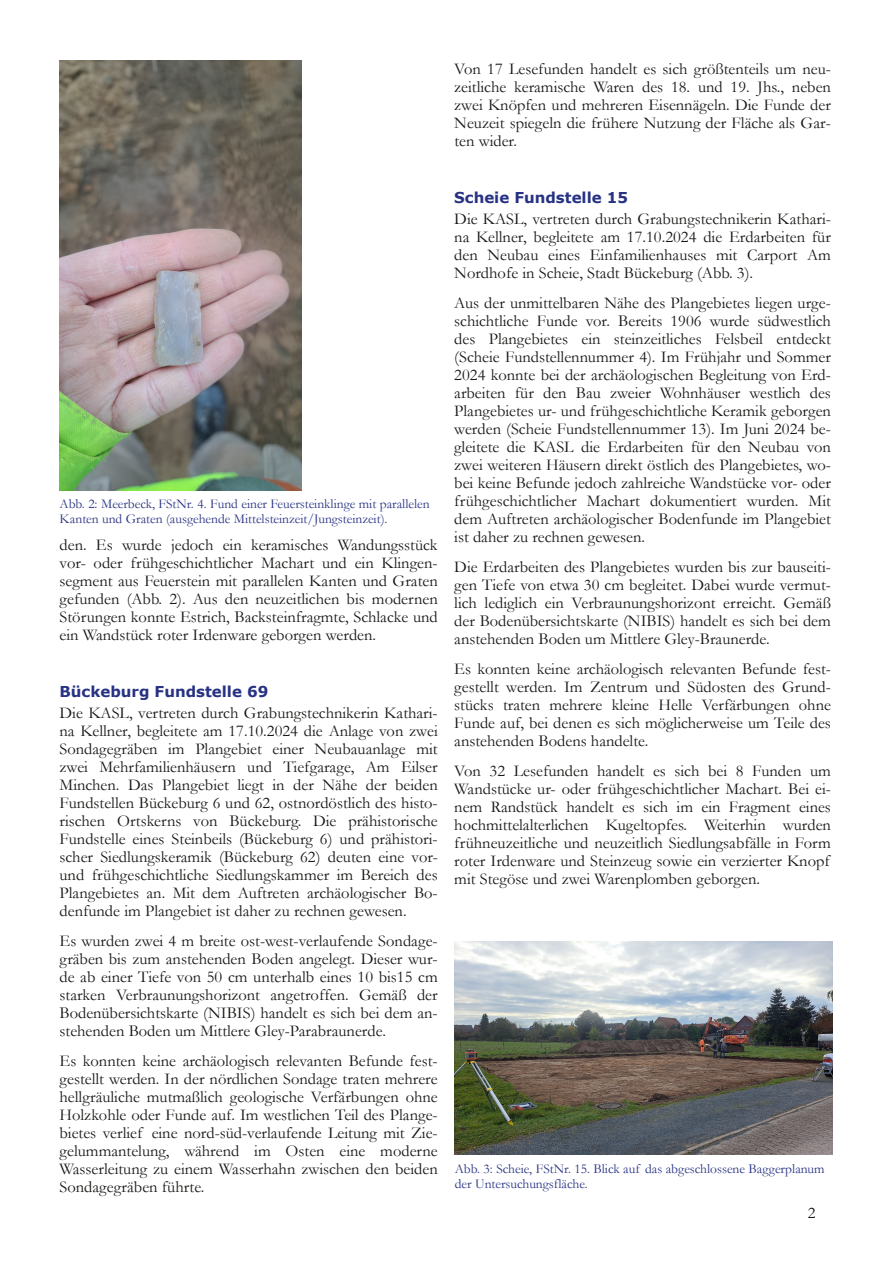
<style>
.page{position:relative;width:893px;height:1263px;background:#fff}
.page>*{position:absolute;margin:0;border:0;box-sizing:border-box;transform-origin:0 0}
.t1{font:16.5px/18px "Garamond";color:#181715;text-align:justify}
.t2{font:700 15px "Verdana";color:#273284}
.t3{font:13.5px/15px "Garamond";color:#273284}
</style>
<div class="page">
<img style="left:455px;top:942px;width:377px;height:213px">
<img style="left:60px;top:60px;width:242px;height:430px">
<p class="t1" style="left:454px;top:60px;width:378px">Von 17 Lesefunden handelt es sich größtenteils um neu&shy;zeitliche keramische Waren des 18. und 19. Jhs., neben zwei Knöpfen und mehreren Eisennägeln. Die Funde der Neuzeit spiegeln die frühere Nutzung der Fläche als Gar&shy;ten wider.</p>
<p class="t3" style="left:60px;top:496px;width:372px">Abb. 2: Meerbeck, FStNr. 4. Fund einer Feuersteinklinge mit parallelen<br>Kanten und Graten (ausgehende Mittelsteinzeit/Jungsteinzeit).</p>
<p class="t1" style="left:60px;top:536px;width:380px">den. Es wurde jedoch ein keramisches Wandungsstück vor- oder frühgeschichtlicher Machart und ein Klingen&shy;segment aus Feuerstein mit parallelen Kanten und Graten gefunden (Abb. 2). Aus den neuzeitlichen bis modernen Störungen konnte Estrich, Backsteinfragmte, Schlacke und ein Wandstück roter Irdenware geborgen werden.</p>
<p class="t2" style="left:60px;top:682px;width:210px">Bückeburg Fundstelle 69</p>
<p class="t1" style="left:60px;top:704px;width:380px">Die KASL, vertreten durch Grabungstechnikerin Kathari&shy;na Kellner, begleitete am 17.10.2024 die Anlage von zwei Sondagegräben im Plangebiet einer Neubauanlage mit zwei Mehrfamilienhäusern und Tiefgarage, Am Eilser Minchen. Das Plangebiet liegt in der Nähe der beiden Fundstellen Bückeburg 6 und 62, ostnordöstlich des histo&shy;rischen Ortskerns von Bückeburg. Die prähistorische Fundstelle eines Steinbeils (Bückeburg 6) und prähistori&shy;scher Siedlungskeramik (Bückeburg 62) deuten eine vor&shy;und frühgeschichtliche Siedlungskammer im Bereich des Plangebietes an. Mit dem Auftreten archäologischer Bo&shy;denfunde im Plangebiet ist daher zu rechnen gewesen.</p>
<p class="t1" style="left:60px;top:932px;width:380px">Es wurden zwei 4 m breite ost-west-verlaufende Sondage&shy;gräben bis zum anstehenden Boden angelegt. Dieser wur&shy;de ab einer Tiefe von 50 cm unterhalb eines 10 bis15 cm starken Verbraunungshorizont angetroffen. Gemäß der Bodenübersichtskarte (NIBIS) handelt es sich bei dem an&shy;stehenden Boden um Mittlere Gley-Parabraunerde.</p>
<p class="t1" style="left:60px;top:1052px;width:380px">Es konnten keine archäologisch relevanten Befunde fest&shy;gestellt werden. In der nördlichen Sondage traten mehrere hellgräuliche mutmaßlich geologische Verfärbungen ohne Holzkohle oder Funde auf. Im westlichen Teil des Plange&shy;bietes verlief eine nord-süd-verlaufende Leitung mit Zie&shy;gelummantelung, während im Osten eine moderne Wasserleitung zu einem Wasserhahn zwischen den beiden Sondagegräben führte.</p>
<p class="t2" style="left:454px;top:188px;width:175px">Scheie Fundstelle 15</p>
<p class="t1" style="left:454px;top:210px;width:378px">Die KASL, vertreten durch Grabungstechnikerin Kathari&shy;na Kellner, begleitete am 17.10.2024 die Erdarbeiten für den Neubau eines Einfamilienhauses mit Carport Am Nordhofe in Scheie, Stadt Bückeburg (Abb. 3).</p>
<p class="t1" style="left:454px;top:294px;width:378px">Aus der unmittelbaren Nähe des Plangebietes liegen urge&shy;schichtliche Funde vor. Bereits 1906 wurde südwestlich des Plangebietes ein steinzeitliches Felsbeil entdeckt (Scheie Fundstellennummer 4). Im Frühjahr und Sommer 2024 konnte bei der archäologischen Begleitung von Erd&shy;arbeiten für den Bau zweier Wohnhäuser westlich des Plangebietes ur- und frühgeschichtliche Keramik geborgen werden (Scheie Fundstellennummer 13). Im Juni 2024 be&shy;gleitete die KASL die Erdarbeiten für den Neubau von zwei weiteren Häusern direkt östlich des Plangebietes, wo&shy;bei keine Befunde jedoch zahlreiche Wandstücke vor- oder frühgeschichtlicher Machart dokumentiert wurden. Mit dem Auftreten archäologischer Bodenfunde im Plangebiet ist daher zu rechnen gewesen.</p>
<p class="t1" style="left:454px;top:558px;width:378px">Die Erdarbeiten des Plangebietes wurden bis zur bauseiti&shy;gen Tiefe von etwa 30 cm begleitet. Dabei wurde vermut&shy;lich lediglich ein Verbraunungshorizont erreicht. Gemäß der Bodenübersichtskarte (NIBIS) handelt es sich bei dem anstehenden Boden um Mittlere Gley-Braunerde.</p>
<p class="t1" style="left:454px;top:660px;width:378px">Es konnten keine archäologisch relevanten Befunde fest&shy;gestellt werden. Im Zentrum und Südosten des Grund&shy;stücks traten mehrere kleine Helle Verfärbungen ohne Funde auf, bei denen es sich möglicherweise um Teile des anstehenden Bodens handelte.</p>
<p class="t1" style="left:454px;top:762px;width:378px">Von 32 Lesefunden handelt es sich bei 8 Funden um Wandstücke ur- oder frühgeschichtlicher Machart. Bei ei&shy;nem Randstück handelt es sich im ein Fragment eines hochmittelalterlichen Kugeltopfes. Weiterhin wurden frühneuzeitliche und neuzeitlich Siedlungsabfälle in Form roter Irdenware und Steinzeug sowie ein verzierter Knopf mit Stegöse und zwei Warenplomben geborgen.</p>
<p class="t3" style="left:455px;top:1161px;width:371px">Abb. 3: Scheie, FStNr. 15. Blick auf das abgeschlossene Baggerplanum der Untersuchungsfläche.</p>
<p class="t1" style="left:808px;top:1204px;width:9px">2</p>
</div>
